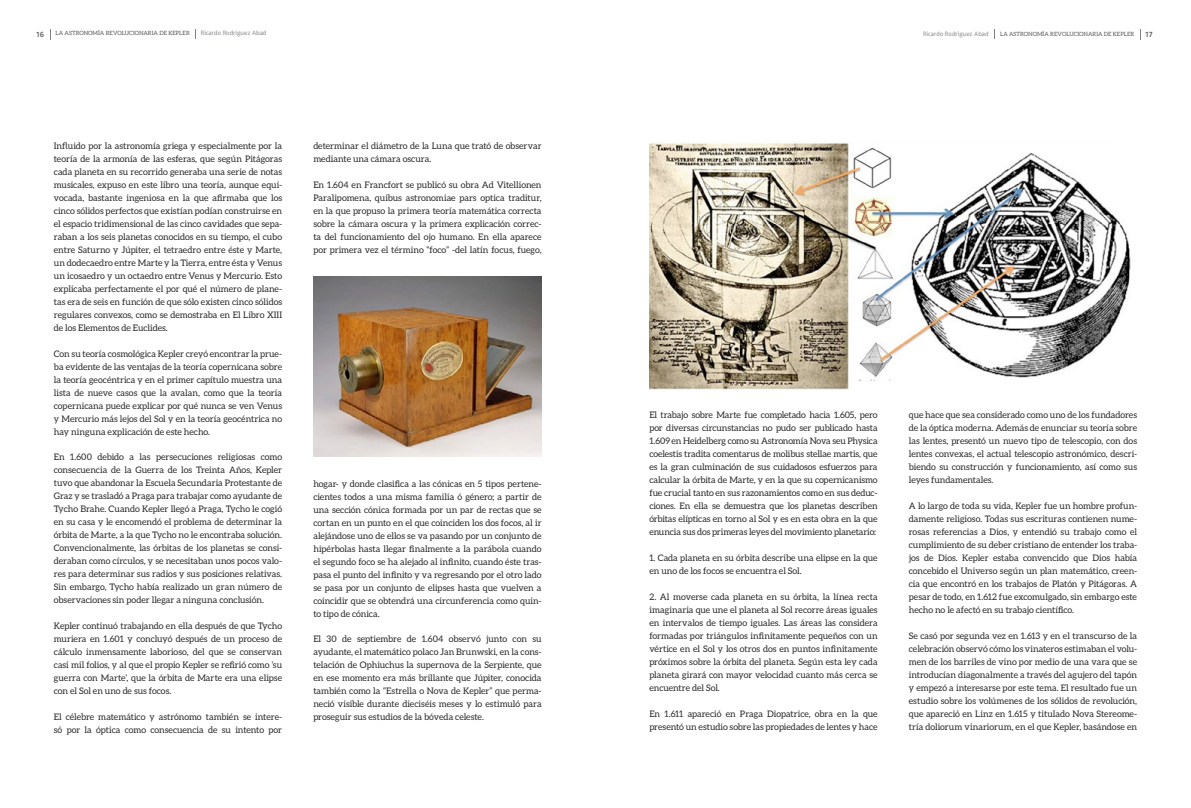
<style>
.page{position:relative;width:1191px;height:808px;background:#fff}
.page>*{position:absolute;margin:0;border:0;box-sizing:border-box;transform-origin:0 0}
.t1{font:9px/13px "Aleo";color:#292829;text-align:justify}
.t2{font:8px "Zwo LF w 5";color:#58595b}
.t3{font:6.5px "Zwo w 3";color:#808285}
.t4{font:5.8px "Aleo";color:#58595b}
</style>
<div class="page">
<img style="left:313px;top:276px;width:228px;height:180px">
<img style="left:649px;top:142px;width:482px;height:247px">
<p class="t4" style="left:56px;top:30px;width:136px">LA ASTRONOMÍA REVOLUCIONARIA DE KEPLER</p>
<p class="t3" style="left:201px;top:29px;width:67px">Ricardo Rodríguez Abad</p>
<p class="t3" style="left:923px;top:30px;width:67px">Ricardo Rodríguez Abad</p>
<p class="t4" style="left:1000px;top:30px;width:136px">LA ASTRONOMÍA REVOLUCIONARIA DE KEPLER</p>
<p class="t2" style="left:37px;top:29px;width:9px">16</p>
<p class="t2" style="left:1145px;top:29px;width:9px">17</p>
<p class="t1" style="left:54px;top:139px;width:230px">Influido por la astronomía griega y especialmente por la teoría de la armonía de las esferas, que según Pitágoras cada planeta en su recorrido generaba una serie de notas musicales, expuso en este libro una teoría, aunque equi&shy;vocada, bastante ingeniosa en la que afirmaba que los cinco sólidos perfectos que existían podían construirse en el espacio tridimensional de las cinco cavidades que sepa&shy;raban a los seis planetas conocidos en su tiempo, el cubo entre Saturno y Júpiter, el tetraedro entre éste y Marte, un dodecaedro entre Marte y la Tierra, entre ésta y Venus un icosaedro y un octaedro entre Venus y Mercurio. Esto explicaba perfectamente el por qué el número de plane&shy;tas era de seis en función de que sólo existen cinco sólidos regulares convexos, como se demostraba en El Libro XIII de los Elementos de Euclides.</p>
<p class="t1" style="left:54px;top:347px;width:230px">Con su teoría cosmológica Kepler creyó encontrar la prue&shy;ba evidente de las ventajas de la teoría copernicana sobre la teoría geocéntrica y en el primer capítulo muestra una lista de nueve casos que la avalan, como que la teoría copernicana puede explicar por qué nunca se ven Venus y Mercurio más lejos del Sol y en la teoría geocéntrica no hay ninguna explicación de este hecho.</p>
<p class="t1" style="left:54px;top:451px;width:230px">En 1.600 debido a las persecuciones religiosas como consecuencia de la Guerra de los Treinta Años, Kepler tuvo que abandonar la Escuela Secundaria Protestante de Graz y se trasladó a Praga para trabajar como ayudante de Tycho Brahe. Cuando Kepler llegó a Praga, Tycho le cogió en su casa y le encomendó el problema de determinar la órbita de Marte, a la que Tycho no le encontraba solución.<br>Convencionalmente, las órbitas de los planetas se consi&shy;deraban como círculos, y se necesitaban unos pocos valo&shy;res para determinar sus radios y sus posiciones relativas.<br>Sin embargo, Tycho había realizado un gran número de observaciones sin poder llegar a ninguna conclusión.</p>
<p class="t1" style="left:54px;top:619px;width:230px">Kepler continuó trabajando en ella después de que Tycho muriera en 1.601 y concluyó después de un proceso de cálculo inmensamente laborioso, del que se conservan casi mil folios, y al que el propio Kepler se refirió como ‘su guerra con Marte’, que la órbita de Marte era una elipse con el Sol en uno de sus focos.</p>
<p class="t1" style="left:54px;top:710px;width:230px">El célebre matemático y astrónomo también se intere&shy;só por la óptica como consecuencia de su intento por</p>
<p class="t1" style="left:313px;top:139px;width:230px">determinar el diámetro de la Luna que trató de observar mediante una cámara oscura.</p>
<p class="t1" style="left:313px;top:178px;width:230px">En 1.604 en Francfort se publicó su obra Ad Vitellionen Paralipomena, quibus astronomiae pars optica traditur, en la que propuso la primera teoría matemática correcta sobre la cámara oscura y la primera explicación correc&shy;ta del funcionamiento del ojo humano. En ella aparece por primera vez el término “foco” -del latín focus, fuego,</p>
<p class="t1" style="left:313px;top:477px;width:230px">hogar- y donde clasifica a las cónicas en 5 tipos pertene&shy;cientes todos a una misma familia ó género; a partir de una sección cónica formada por un par de rectas que se cortan en un punto en el que coinciden los dos focos, al ir alejándose uno de ellos se va pasando por un conjunto de hipérbolas hasta llegar finalmente a la parábola cuando el segundo foco se ha alejado al infinito, cuando éste tras&shy;pasa el punto del infinito y va regresando por el otro lado se pasa por un conjunto de elipses hasta que vuelven a coincidir que se obtendrá una circunferencia como quin&shy;to tipo de cónica.</p>
<p class="t1" style="left:313px;top:632px;width:230px">El 30 de septiembre de 1.604 observó junto con su ayudante, el matemático polaco Jan Brunwski, en la cons&shy;telación de Ophiuchus la supernova de la Serpiente, que en ese momento era más brillante que Júpiter, conocida también como la “Estrella o Nova de Kepler” que perma&shy;neció visible durante dieciséis meses y lo estimuló para proseguir sus estudios de la bóveda celeste.</p>
<p class="t1" style="left:649px;top:409px;width:230px">El trabajo sobre Marte fue completado hacia 1.605, pero por diversas circunstancias no pudo ser publicado hasta 1.609 en Heidelberg como su Astronomía Nova seu Physica coelestis tradita comentarus de molibus stellae martis, que es la gran culminación de sus cuidadosos esfuerzos para calcular la órbita de Marte, y en la que su copernicanismo fue crucial tanto en sus razonamientos como en sus deduc&shy;ciones. En ella se demuestra que los planetas describen órbitas elípticas en torno al Sol y es en esta obra en la que enuncia sus dos primeras leyes del movimiento planetario:</p>
<p class="t1" style="left:649px;top:551px;width:230px">1. Cada planeta en su órbita describe una elipse en la que en uno de los focos se encuentra el Sol.</p>
<p class="t1" style="left:649px;top:590px;width:230px">2. Al moverse cada planeta en su órbita, la línea recta imaginaria que une el planeta al Sol recorre áreas iguales en intervalos de tiempo iguales. Las áreas las considera formadas por triángulos infinitamente pequeños con un vértice en el Sol y los otros dos en puntos infinitamente próximos sobre la órbita del planeta. Según esta ley cada planeta girará con mayor velocidad cuanto más cerca se encuentre del Sol.</p>
<p class="t1" style="left:649px;top:707px;width:230px">En 1.611 apareció en Praga Diopatrice, obra en la que presentó un estudio sobre las propiedades de lentes y hace</p>
<p class="t1" style="left:909px;top:409px;width:230px">que hace que sea considerado como uno de los fundadores de la óptica moderna. Además de enunciar su teoría sobre las lentes, presentó un nuevo tipo de telescopio, con dos lentes convexas, el actual telescopio astronómico, descri&shy;biendo su construcción y funcionamiento, así como sus leyes fundamentales.</p>
<p class="t1" style="left:909px;top:499px;width:230px">A lo largo de toda su vida, Kepler fue un hombre profun&shy;damente religioso. Todas sus escrituras contienen nume&shy;rosas referencias a Dios, y entendió su trabajo como el cumplimiento de su deber cristiano de entender los traba&shy;jos de Dios. Kepler estaba convencido que Dios había concebido el Universo según un plan matemático, creen&shy;cia que encontró en los trabajos de Platón y Pitágoras. A pesar de todo, en 1.612 fue excomulgado, sin embargo este hecho no le afectó en su trabajo científico.</p>
<p class="t1" style="left:909px;top:629px;width:230px">Se casó por segunda vez en 1.613 y en el transcurso de la celebración observó cómo los vinateros estimaban el volu&shy;men de los barriles de vino por medio de una vara que se introducían diagonalmente a través del agujero del tapón y empezó a interesarse por este tema. El resultado fue un estudio sobre los volúmenes de los sólidos de revolución, que apareció en Linz en 1.615 y titulado Nova Stereome&shy;tría doliorum vinariorum, en el que Kepler, basándose en</p>
</div>
